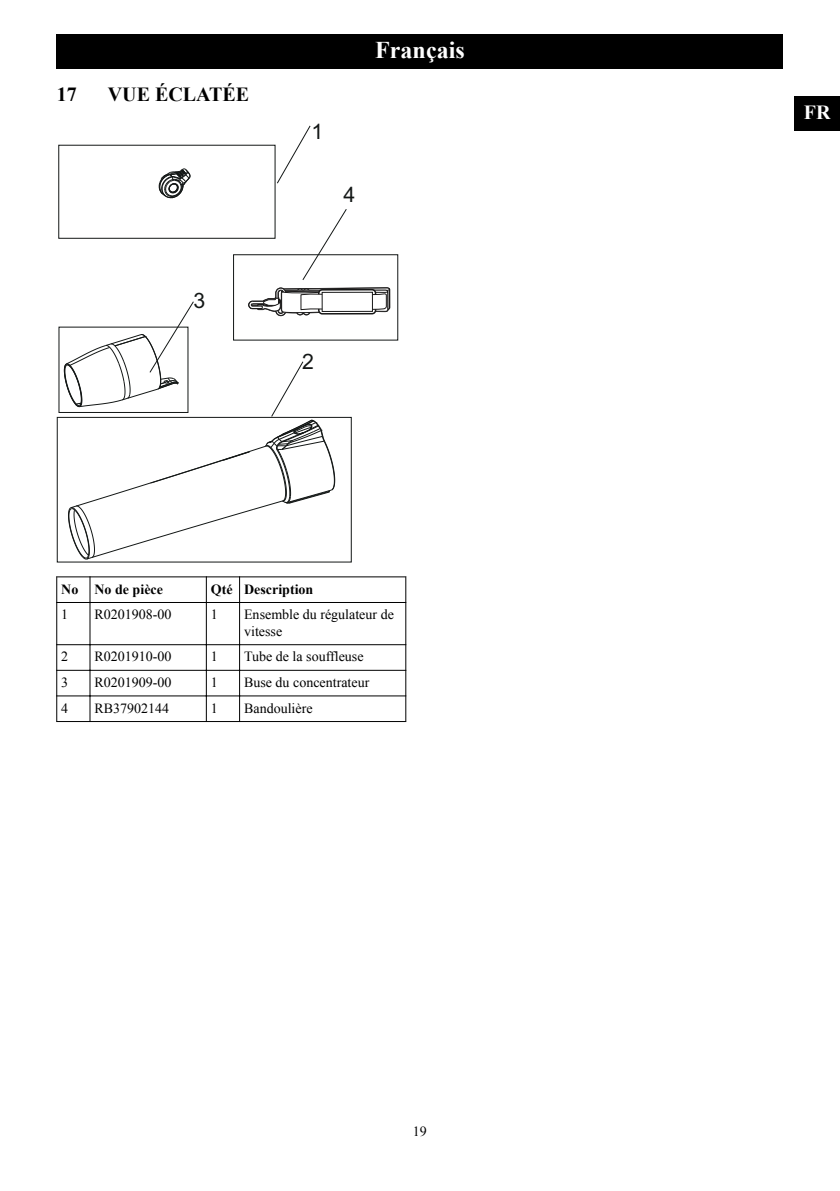
<style>
.page{position:relative;width:840px;height:1191px;background:#fff}
.page>*{position:absolute;margin:0;border:0;box-sizing:border-box;transform-origin:0 0}
.t1{font:700 24px "Times New Roman";color:#fff}
.t2{font:21.2px "Arial";color:#131716}
.t3{font:700 20px "Times New Roman";color:#000}
.t4{font:700 20px "Times New Roman";color:#fff}
.t5{font:14px/16.6px "Times New Roman";color:#000}
.t6{font:700 14px "Times New Roman";color:#000}
</style>
<div class="page">
<svg style="left:63px;top:125px;width:327px;height:437px"></svg>
<hr style="left:56px;top:576px;width:34px;height:1px;background:#000">
<svg style="left:89px;top:576px;width:1px;height:26px"></svg>
<hr style="left:56px;top:602px;width:35px;height:1px;background:#000">
<svg style="left:56px;top:576px;width:1px;height:26px"></svg>
<hr style="left:90px;top:576px;width:116px;height:1px;background:#000">
<svg style="left:206px;top:577px;width:1px;height:25px"></svg>
<hr style="left:89px;top:602px;width:118px;height:1px;background:#000">
<hr style="left:206px;top:576px;width:34px;height:1px;background:#000">
<svg style="left:239px;top:577px;width:1px;height:25px"></svg>
<hr style="left:205px;top:602px;width:35px;height:1px;background:#000">
<hr style="left:239px;top:576px;width:167px;height:1px;background:#000">
<svg style="left:405px;top:576px;width:1px;height:26px"></svg>
<hr style="left:239px;top:602px;width:167px;height:1px;background:#000">
<hr style="left:89px;top:602px;width:1px;height:43px;background:#000">
<hr style="left:56px;top:644px;width:35px;height:1px;background:#000">
<hr style="left:56px;top:602px;width:1px;height:43px;background:#000">
<hr style="left:206px;top:602px;width:1px;height:43px;background:#000">
<hr style="left:89px;top:644px;width:118px;height:1px;background:#000">
<hr style="left:239px;top:602px;width:1px;height:43px;background:#000">
<hr style="left:205px;top:644px;width:35px;height:1px;background:#000">
<hr style="left:405px;top:602px;width:1px;height:43px;background:#000">
<hr style="left:239px;top:644px;width:167px;height:1px;background:#000">
<hr style="left:56px;top:670px;width:35px;height:1px;background:#000">
<hr style="left:89px;top:670px;width:118px;height:1px;background:#000">
<hr style="left:205px;top:670px;width:35px;height:1px;background:#000">
<hr style="left:239px;top:670px;width:167px;height:1px;background:#000">
<hr style="left:56px;top:695px;width:35px;height:1px;background:#000">
<hr style="left:89px;top:695px;width:118px;height:1px;background:#000">
<hr style="left:205px;top:695px;width:35px;height:1px;background:#000">
<hr style="left:239px;top:695px;width:167px;height:1px;background:#000">
<svg style="left:89px;top:645px;width:1px;height:76px"></svg>
<hr style="left:56px;top:721px;width:34px;height:1px;background:#000">
<svg style="left:56px;top:644px;width:1px;height:78px"></svg>
<svg style="left:206px;top:645px;width:1px;height:76px"></svg>
<hr style="left:90px;top:721px;width:116px;height:1px;background:#000">
<svg style="left:239px;top:645px;width:1px;height:76px"></svg>
<hr style="left:206px;top:721px;width:34px;height:1px;background:#000">
<svg style="left:405px;top:644px;width:1px;height:77px"></svg>
<hr style="left:239px;top:721px;width:167px;height:1px;background:#000">
<div style="left:57px;top:34px;width:725px;height:34px;background:#000"></div>
<div style="left:794px;top:96px;width:45px;height:34px;background:#000"></div>
<h3 class="t3" style="left:57px;top:83px;width:21px">17</h3>
<h3 class="t3" style="left:108px;top:83px;width:143px">VUE ÉCLATÉE</h3>
<h2 class="t2" style="left:193px;top:288px;width:13px">3</h2>
<h1 class="t1" style="left:375px;top:36px;width:91px">Français</h1>
<h2 class="t2" style="left:311px;top:119px;width:13px">1</h2>
<h2 class="t2" style="left:343px;top:182px;width:13px">4</h2>
<h2 class="t2" style="left:302px;top:349px;width:13px">2</h2>
<p class="t6" style="left:61px;top:581px;width:103px">No No de pièce</p>
<p class="t6" style="left:211px;top:581px;width:104px">Qté Description</p>
<p class="t5" style="left:61px;top:606px;width:8px">1</p>
<p class="t5" style="left:94px;top:606px;width:78px">R0201908-00</p>
<p class="t5" style="left:211px;top:606px;width:8px">1</p>
<p class="t5" style="left:244px;top:606px;width:151px">Ensemble du régulateur de vitesse</p>
<p class="t5" style="left:61px;top:648px;width:8px">2</p>
<p class="t5" style="left:94px;top:648px;width:78px">R0201910-00</p>
<p class="t5" style="left:211px;top:648px;width:8px">1</p>
<p class="t5" style="left:244px;top:648px;width:121px">Tube de la souffleuse</p>
<p class="t5" style="left:61px;top:674px;width:8px">3</p>
<p class="t5" style="left:94px;top:674px;width:79px">R0201909-00</p>
<p class="t5" style="left:211px;top:674px;width:8px">1</p>
<p class="t5" style="left:244px;top:674px;width:127px">Buse du concentrateur</p>
<p class="t5" style="left:61px;top:699px;width:8px">4</p>
<p class="t5" style="left:94px;top:699px;width:76px">RB37902144</p>
<p class="t5" style="left:211px;top:699px;width:8px">1</p>
<p class="t5" style="left:244px;top:699px;width:70px">Bandoulière</p>
<p class="t5" style="left:413px;top:1122px;width:15px">19</p>
<h3 class="t4" style="left:803px;top:101px;width:28px">FR</h3>
</div>
